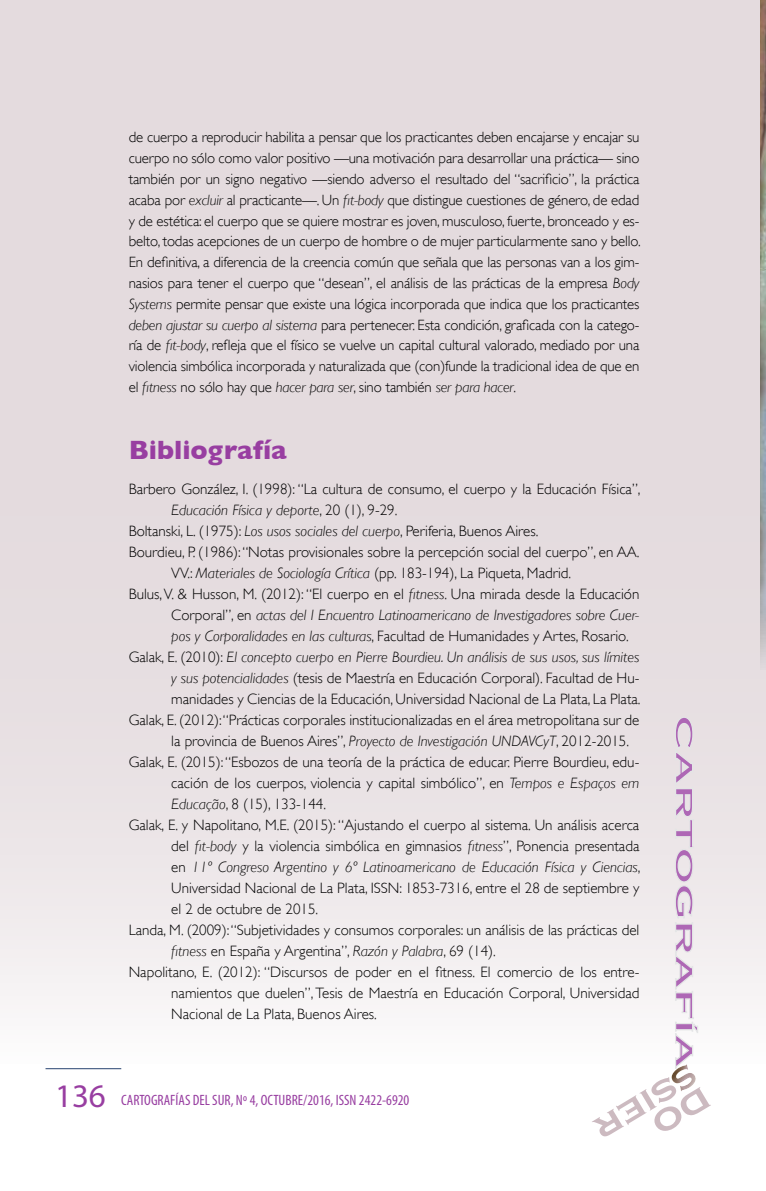
<style>
.page{position:relative;width:766px;height:1191px;background:#fff}
.page>*{position:absolute;margin:0;border:0;box-sizing:border-box;transform-origin:0 0}
.t1{font:700 27px "Gill Sans";color:#983ea1}
.t2{font:300 15px "Gill Sans";color:#000}
.t3{font:italic 300 15px "Gill Sans";color:#000}
.t4{font:condensed 15px "Myriad Pro";color:#983ea1}
.t5{font:300 14.85px/20.9px "Gill Sans";letter-spacing:-.01em;color:#000;text-align:justify}
.s1{font-style:italic}
.s2{font-style:normal}
.s3{font-stretch:normal;font-size:33px}
.s4{font-style:inherit}
</style>
<div class="page">
<div style="left:0;top:0;width:765px;height:1064px;background:linear-gradient(to bottom,#dfd4d8,#f1edee)"></div>
<hr style="left:45px;top:1068px;width:76px;height:1px;background:#28436f">
<svg style="left:591px;top:716px;width:125px;height:420px"></svg>
<img style="left:760px;top:0;width:5px;height:670px">
<p class="t5" style="left:129px;top:127px;width:513px">de cuerpo a reproducir habilita a pensar que los practicantes deben encajarse y encajar su cuerpo no sólo como valor positivo —una motivación para desarrollar una práctica— sino también por un signo negativo —siendo adverso el resultado del “sacrificio”, la práctica acaba por <span class="s1">excluir</span> al practicante—. Un <span class="s1">fit-body</span> que distingue cuestiones de género, de edad y de estética: el cuerpo que se quiere mostrar es joven, musculoso, fuerte, bronceado y es&shy;belto, todas acepciones de un cuerpo de hombre o de mujer particularmente sano y bello.<br>En definitiva, a diferencia de la creencia común que señala que las personas van a los gim&shy;nasios para tener el cuerpo que “desean”, el análisis de las prácticas de la empresa <span class="s1">Body Systems</span> permite pensar que existe una lógica incorporada que indica que los practicantes <span class="s1">deben ajustar su cuerpo al sistema</span> para pertenecer. Esta condición, graficada con la catego&shy;ría de <span class="s1">fit-body</span>, refleja que el físico se vuelve un capital cultural valorado, mediado por una violencia simbólica incorporada y naturalizada que (con)funde la tradicional idea de que en el <span class="s1">fitness</span> no sólo hay que <span class="s1">hacer para ser</span>, sino también <span class="s1">ser para hacer</span>.</p>
<h1 class="t1" style="left:129px;top:434px;width:159px">Bibliografía</h1>
<p class="t2" style="left:129px;top:480px;width:513px">Barbero González, I. (1998): “La cultura de consumo, el cuerpo y la Educación Física”,</p>
<p class="t3" style="left:171px;top:501px;width:227px">Educación Física y deporte<span class="s2">, 20 (1), 9-29.</span></p>
<p class="t2" style="left:129px;top:522px;width:411px">Boltanski, L. (1975): <span class="s1">Los usos sociales del cuerpo</span>, Periferia, Buenos Aires.</p>
<p class="t2" style="left:129px;top:543px;width:512px">Bourdieu, P. (1986): “Notas provisionales sobre la percepción social del cuerpo”, en AA.</p>
<p class="t2" style="left:171px;top:564px;width:401px">VV.: <span class="s1">Materiales de Sociología Crítica</span> (pp. 183-194), La Piqueta, Madrid.</p>
<p class="t2" style="left:129px;top:585px;width:512px">Bulus, V. &amp; Husson, M. (2012): “El cuerpo en el <span class="s1">fitness</span>. Una mirada desde la Educación</p>
<p class="t3" style="left:171px;top:606px;width:469px"><span class="s2">Corporal”, en</span> actas del I Encuentro Latinoamericano de Investigadores sobre Cuer-</p>
<p class="t2" style="left:171px;top:627px;width:459px"><span class="s1">pos y Corporalidades en las culturas</span>, Facultad de Humanidades y Artes, Rosario.</p>
<p class="t3" style="left:129px;top:648px;width:512px"><span class="s2">Galak, E. (2010):</span> El concepto cuerpo en Pierre Bourdieu. Un análisis de sus usos, sus límites</p>
<p class="t2" style="left:171px;top:669px;width:469px"><span class="s1">y sus potencialidades</span> (tesis de Maestría en Educación Corporal). Facultad de Hu-</p>
<p class="t2" style="left:171px;top:690px;width:470px">manidades y Ciencias de la Educación, Universidad Nacional de La Plata, La Plata.</p>
<p class="t2" style="left:129px;top:711px;width:512px">Galak, E. (2012): “Prácticas corporales institucionalizadas en el área metropolitana sur de</p>
<p class="t2" style="left:171px;top:732px;width:459px">la provincia de Buenos Aires”, <span class="s1">Proyecto de Investigación UNDAVCyT</span>, 2012-2015.</p>
<p class="t2" style="left:129px;top:753px;width:512px">Galak, E. (2015): “Esbozos de una teoría de la práctica de educar. Pierre Bourdieu, edu-</p>
<p class="t2" style="left:171px;top:774px;width:469px">cación de los cuerpos, violencia y capital simbólico”, en <span class="s1">Tempos e Espaços em</span></p>
<p class="t2" style="left:171px;top:795px;width:156px"><span class="s1">Educação</span>, 8 (15), 133-144.</p>
<p class="t2" style="left:129px;top:816px;width:512px">Galak, E. y Napolitano, M.E. (2015): “Ajustando el cuerpo al sistema. Un análisis acerca</p>
<p class="t2" style="left:171px;top:837px;width:469px">del <span class="s1">fit-body</span> y la violencia simbólica en gimnasios <span class="s1">fitness</span>”, Ponencia presentada</p>
<p class="t3" style="left:171px;top:858px;width:470px"><span class="s2">en</span> 11º Congreso Argentino y 6º Latinoamericano de Educación Física y Ciencias<span class="s2">,</span></p>
<p class="t2" style="left:171px;top:879px;width:469px">Universidad Nacional de La Plata, ISSN: 1853-7316, entre el 28 de septiembre y</p>
<p class="t2" style="left:171px;top:900px;width:148px">el 2 de octubre de 2015.</p>
<p class="t2" style="left:129px;top:921px;width:512px">Landa, M. (2009): “Subjetividades y consumos corporales: un análisis de las prácticas del</p>
<p class="t2" style="left:171px;top:942px;width:326px"><span class="s1">fitness</span> en España y Argentina”, <span class="s1">Razón y Palabra</span>, 69 (14).</p>
<p class="t2" style="left:129px;top:963px;width:512px">Napolitano, E. (2012): “Discursos de poder en el fitness. El comercio de los entre-</p>
<p class="t2" style="left:171px;top:984px;width:469px">namientos que duelen”, Tesis de Maestría en Educación Corporal, Universidad</p>
<p class="t2" style="left:171px;top:1005px;width:207px">Nacional de La Plata, Buenos Aires.</p>
<p class="t4" style="left:55px;top:1091px;width:356px"><span class="s3">136</span> CARTOGRAFÍAS DEL SUR, Nº 4, <span class="s4">OCTUBRE</span>/2016, ISSN 2422-6920</p>
</div>
